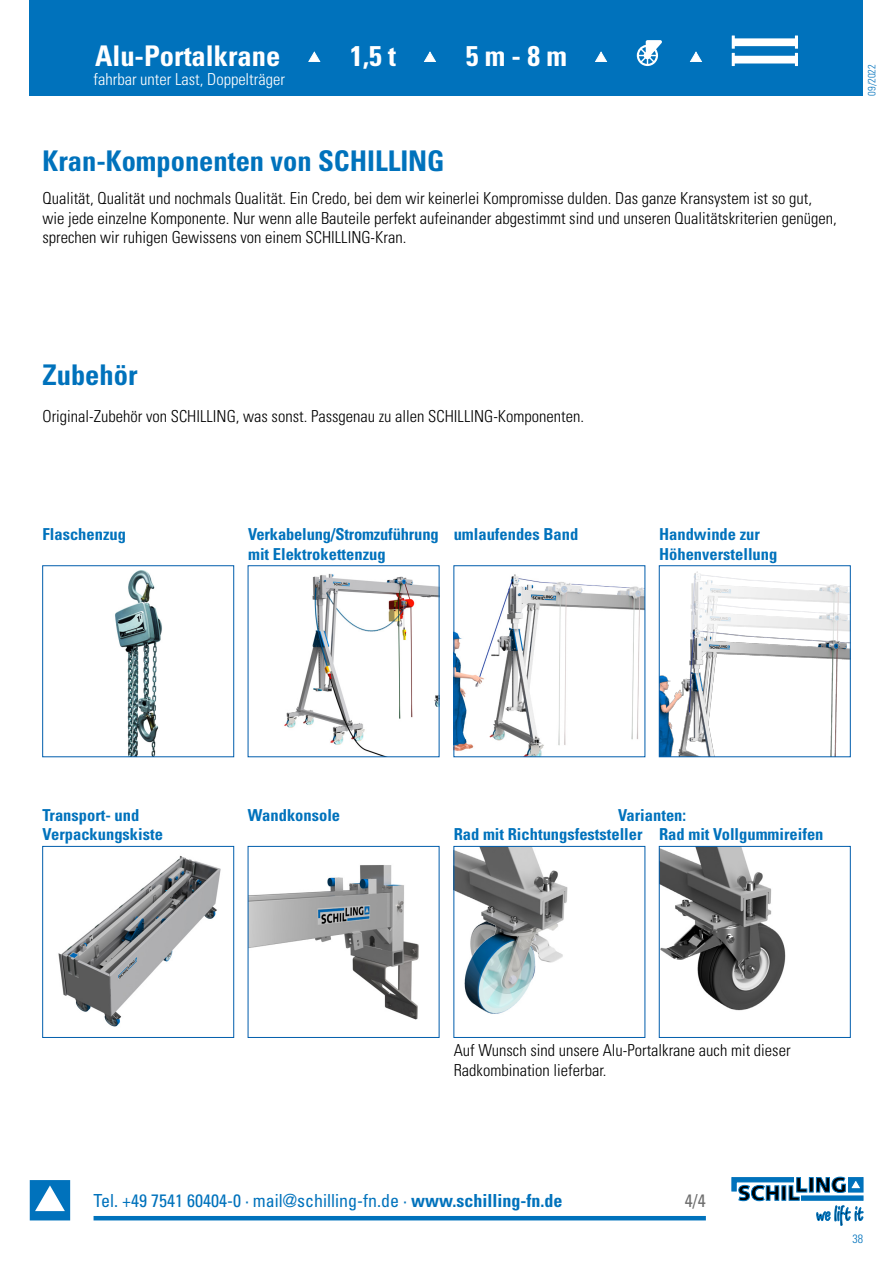
<style>
.page{position:relative;width:893px;height:1263px;background:#fff}
.page>*{position:absolute;margin:0;border:0;box-sizing:border-box;transform-origin:0 0}
.t1{font:700 condensed 28.5px "Univers";color:#0072bc}
.t2{font:700 condensed 28.5px "Univers";color:#fff}
.t3{font:condensed 18px "Univers";color:#0072bc}
.t4{font:condensed 18px "Univers";color:#6e6e6e}
.t5{font:300 condensed 16.5px/19.5px "Univers";color:#000}
.t6{font:700 condensed 16.5px/19.5px "Univers";color:#0072bc}
.t7{font:300 condensed 16.5px "Univers";color:#fff}
.t8{font:300 condensed 12px "Univers";color:#0072bc}
.t9{font:300 condensed 10.5px "Univers";color:#0072bc}
.s1{font-weight:700}
</style>
<div class="page">
<hr style="left:94px;top:1216px;width:612px;height:4px;background:#0072bc">
<svg style="left:30px;top:1180px;width:40px;height:40px"></svg>
<div style="left:809px;top:1177px;width:4px;height:15px;border:1px solid #0072bc"></div>
<hr style="left:801px;top:1196px;width:62px;height:4px;background:#0072bc">
<svg style="left:732px;top:1177px;width:75px;height:24px"></svg>
<svg style="left:816px;top:1177px;width:47px;height:16px"></svg>
<svg style="left:816px;top:1205px;width:47px;height:21px"></svg>
<img style="left:115px;top:570px;width:47px;height:185px">
<img style="left:284px;top:573px;width:153px;height:182px">
<img style="left:456px;top:574px;width:187px;height:181px">
<img style="left:661px;top:571px;width:187px;height:184px">
<div style="left:659px;top:566px;width:191px;height:191px;border:1px solid #005dac"></div>
<img style="left:58px;top:855px;width:163px;height:172px">
<div style="left:43px;top:846px;width:191px;height:191px;border:1px solid #005dac"></div>
<img style="left:250px;top:865px;width:169px;height:155px">
<img style="left:456px;top:848px;width:112px;height:166px">
<img style="left:661px;top:848px;width:125px;height:163px">
<div style="left:659px;top:846px;width:191px;height:191px;border:1px solid #005dac"></div>
<div style="left:30px;top:0;width:833px;height:96px;background:#0072bc"></div>
<svg style="left:309px;top:52px;width:11px;height:10px"></svg>
<svg style="left:424px;top:52px;width:12px;height:10px"></svg>
<svg style="left:595px;top:52px;width:12px;height:10px"></svg>
<svg style="left:637px;top:40px;width:25px;height:26px"></svg>
<svg style="left:690px;top:52px;width:12px;height:10px"></svg>
<svg style="left:732px;top:36px;width:66px;height:30px"></svg>
<h1 class="t2" style="left:95px;top:38px;width:187px">Alu-Portalkrane</h1>
<h1 class="t2" style="left:350px;top:38px;width:47px">1,5 t</h1>
<h1 class="t2" style="left:466px;top:38px;width:103px">5 m - 8 m</h1>
<p class="t7" style="left:94px;top:69px;width:193px">fahrbar unter Last, Doppelträger</p>
<h1 class="t1" style="left:43px;top:143px;width:404px">Kran-Komponenten von SCHILLING</h1>
<p class="t5" style="left:43px;top:188px;width:796px">Qualität, Qualität und nochmals Qualität. Ein Credo, bei dem wir keinerlei Kompromisse dulden. Das ganze Kransystem ist so gut, wie jede einzelne Komponente. Nur wenn alle Bauteile perfekt aufeinander abgestimmt sind und unseren Qualitätskriterien genügen, sprechen wir ruhigen Gewissens von einem SCHILLING-Kran.</p>
<p class="t9" style="left:866px;top:96px;width:33px;rotate:-90deg">09/2022</p>
<h1 class="t1" style="left:43px;top:358px;width:96px">Zubehör</h1>
<p class="t5" style="left:43px;top:406px;width:543px">Original-Zubehör von SCHILLING, was sonst. Passgenau zu allen SCHILLING-Komponenten.</p>
<p class="t6" style="left:43px;top:524px;width:85px">Flaschenzug</p>
<p class="t6" style="left:248px;top:524px;width:192px">Verkabelung/Stromzuführung mit Elektrokettenzug</p>
<p class="t6" style="left:454px;top:524px;width:126px">umlaufendes Band</p>
<p class="t6" style="left:659px;top:524px;width:120px">Handwinde zur<br>Höhenverstellung</p>
<p class="t6" style="left:43px;top:805px;width:122px">Transport- und<br>Verpackungskiste</p>
<p class="t6" style="left:248px;top:805px;width:94px">Wandkonsole</p>
<p class="t6" style="left:618px;top:805px;width:70px">Varianten:</p>
<p class="t6" style="left:454px;top:824px;width:371px">Rad mit Richtungsfeststeller Rad mit Vollgummireifen</p>
<p class="t5" style="left:454px;top:1040px;width:338px">Auf Wunsch sind unsere Alu-Portalkrane auch mit dieser<br>Radkombination lieferbar.</p>
<p class="t3" style="left:94px;top:1190px;width:470px">Tel. +49 7541 60404-0 · mail@schilling-fn.de · <span class="s1">www.schilling-fn.de</span></p>
<p class="t4" style="left:685px;top:1190px;width:22px">4/4</p>
<p class="t8" style="left:852px;top:1231px;width:12px">38</p>
</div>
